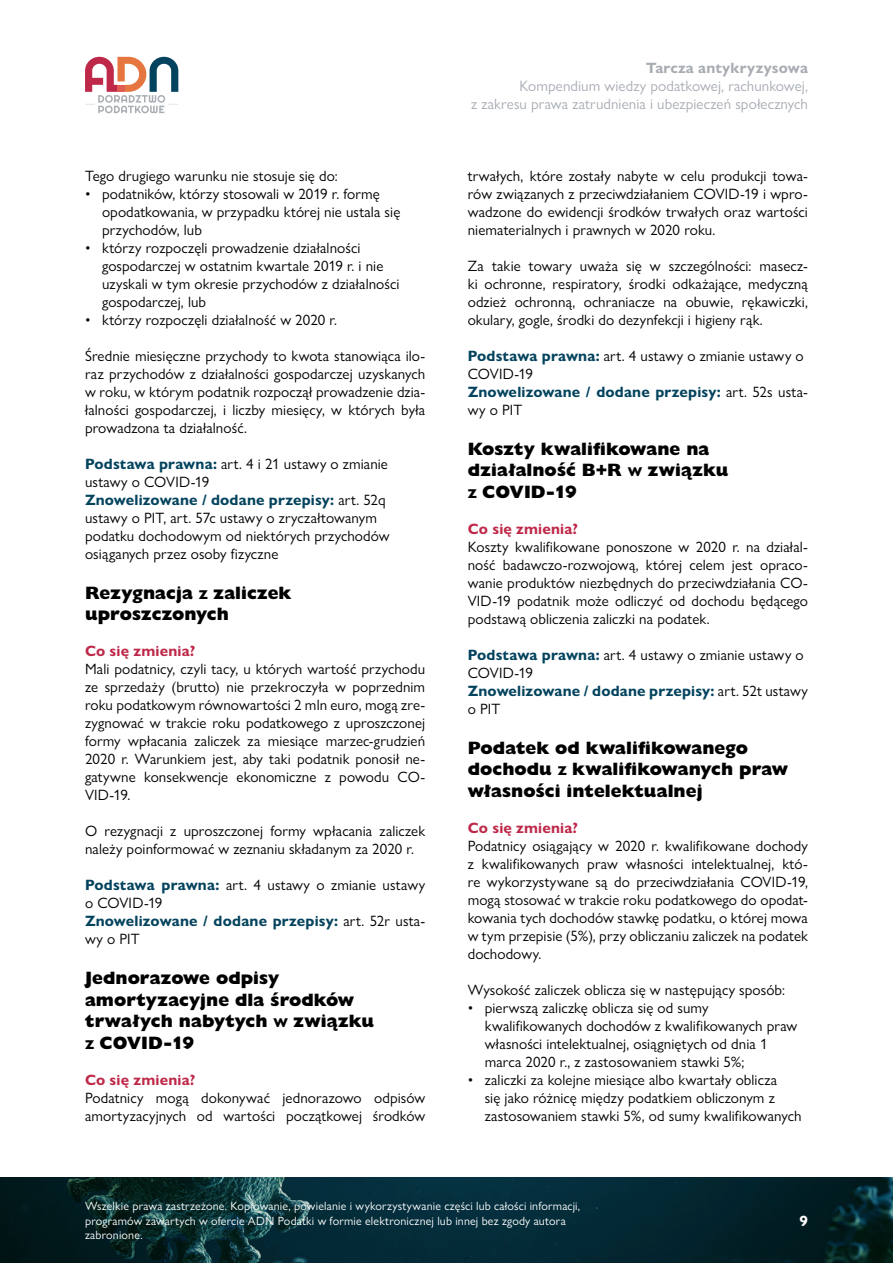
<style>
.page{position:relative;width:893px;height:1263px;background:#fff}
.page>*{position:absolute;margin:0;border:0;box-sizing:border-box;transform-origin:0 0}
.t1{font:800 18px/21.6px "Gill Sans Nova";color:#000}
.t2{font:15px/18px "Gill Sans Nova";letter-spacing:.005em;color:#000}
.t3{font:15px/18px "Gill Sans Nova";letter-spacing:.005em;color:#a8adb4;text-align:right}
.t4{font:700 15px "Gill Sans Nova";letter-spacing:.015em;color:#be2849}
.t5{font:700 15px "Gill Sans Nova";letter-spacing:.015em;color:#a8adb4}
.t6{font:700 15px "Gill Sans Nova";color:#fff}
.t7{font:12px/14.4px "Gill Sans Nova";letter-spacing:.015em;color:#fff}
.s1{font-weight:700;color:#03435d}
.s2{font-weight:700}
</style>
<div class="page">
<img style="left:0;top:1178px;width:893px;height:85px">
<svg style="left:85px;top:57px;width:93px;height:56px"></svg>
<p class="t2" style="left:85px;top:167px;width:254px">Tego drugiego warunku nie stosuje się do:</p>
<p class="t2" style="left:102px;top:185px;width:300px;text-indent:-17px">• podatników, którzy stosowali w 2019 r. formę opodatkowania, w przypadku której nie ustala się przychodów, lub</p>
<p class="t2" style="left:102px;top:239px;width:299px;text-indent:-17px">• którzy rozpoczęli prowadzenie działalności gospodarczej w ostatnim kwartale 2019 r. i nie uzyskali w tym okresie przychodów z działalności gospodarczej, lub</p>
<p class="t2" style="left:85px;top:311px;width:253px">• którzy rozpoczęli działalność w 2020 r.</p>
<p class="t2" style="left:85px;top:347px;width:342px;text-align:justify">Średnie miesięczne przychody to kwota stanowiąca ilo&shy;raz przychodów z działalności gospodarczej uzyskanych w roku, w którym podatnik rozpoczął prowadzenie dzia&shy;łalności gospodarczej, i liczby miesięcy, w których była prowadzona ta działalność.</p>
<p class="t2" style="left:85px;top:455px;width:306px"><span class="s1">Podstawa prawna:</span> art. 4 i 21 ustawy o zmianie ustawy o COVID-19<br><span class="s1">Znowelizowane / dodane przepisy:</span> art. 52q ustawy o PIT, art. 57c ustawy o zryczałtowanym podatku dochodowym od niektórych przychodów osiąganych przez osoby fizyczne</p>
<p class="t1" style="left:85px;top:582px;width:208px">Rezygnacja <span class="s2">z</span> zaliczek uproszczonych</p>
<p class="t4" style="left:85px;top:642px;width:112px">Co się zmienia?</p>
<p class="t2" style="left:85px;top:660px;width:342px;text-align:justify">Mali podatnicy, czyli tacy, u których wartość przychodu ze sprzedaży (brutto) nie przekroczyła w poprzednim roku podatkowym równowartości 2 mln euro, mogą zre&shy;zygnować w trakcie roku podatkowego z uproszczonej formy wpłacania zaliczek za miesiące marzec-grudzień 2020 r. Warunkiem jest, aby taki podatnik ponosił ne&shy;gatywne konsekwencje ekonomiczne z powodu CO-VID-19.</p>
<p class="t2" style="left:85px;top:822px;width:342px">O rezygnacji z uproszczonej formy wpłacania zaliczek należy poinformować w zeznaniu składanym za 2020 r.</p>
<p class="t2" style="left:85px;top:876px;width:342px"><span class="s1">Podstawa prawna:</span> art. 4 ustawy o zmianie ustawy o COVID-19<br><span class="s1">Znowelizowane / dodane przepisy:</span> art. 52r usta&shy;wy o PIT</p>
<p class="t1" style="left:85px;top:967px;width:291px">Jednorazowe odpisy amortyzacyjne dla środków trwałych nabytych <span class="s2">w</span> związku <span class="s2">z</span> COVID-19</p>
<p class="t4" style="left:85px;top:1070px;width:112px">Co się zmienia?</p>
<p class="t2" style="left:85px;top:1088px;width:342px">Podatnicy mogą dokonywać jednorazowo odpisów amortyzacyjnych od wartości początkowej środków</p>
<p class="t5" style="left:646px;top:58px;width:163px">Tarcza antykryzysowa</p>
<p class="t3" style="left:471px;top:76px;width:338px">Kompendium wiedzy podatkowej, rachunkowej,<br>z zakresu prawa zatrudnienia i ubezpieczeń społecznych</p>
<p class="t2" style="left:468px;top:167px;width:342px;text-align:justify">trwałych, które zostały nabyte w celu produkcji towa&shy;rów związanych z przeciwdziałaniem COVID-19 i wpro&shy;wadzone do ewidencji środków trwałych oraz wartości niematerialnych i prawnych w 2020 roku.</p>
<p class="t2" style="left:468px;top:257px;width:342px;text-align:justify">Za takie towary uważa się w szczególności: masecz&shy;ki ochronne, respiratory, środki odkażające, medyczną odzież ochronną, ochraniacze na obuwie, rękawiczki, okulary, gogle, środki do dezynfekcji i higieny rąk.</p>
<p class="t2" style="left:468px;top:347px;width:342px"><span class="s1">Podstawa prawna:</span> art. 4 ustawy o zmianie ustawy o<br>COVID-19<br><span class="s1">Znowelizowane / dodane przepisy:</span> art. 52s usta&shy;wy o PIT</p>
<p class="t1" style="left:468px;top:438px;width:262px">Koszty kwalifikowane na działalność B+R <span class="s2">w</span> związku <span class="s2">z</span> COVID-19</p>
<p class="t4" style="left:468px;top:519px;width:112px">Co się zmienia?</p>
<p class="t2" style="left:468px;top:538px;width:342px;text-align:justify">Koszty kwalifikowane ponoszone w 2020 r. na działal&shy;ność badawczo-rozwojową, której celem jest opraco&shy;wanie produktów niezbędnych do przeciwdziałania CO-VID-19 podatnik może odliczyć od dochodu będącego podstawą obliczenia zaliczki na podatek.</p>
<p class="t2" style="left:468px;top:646px;width:342px"><span class="s1">Podstawa prawna:</span> art. 4 ustawy o zmianie ustawy o<br>COVID-19<br><span class="s1">Znowelizowane / dodane przepisy:</span> art. 52t ustawy o PIT</p>
<p class="t1" style="left:468px;top:736px;width:322px">Podatek od kwalifikowanego dochodu <span class="s2">z</span> kwalifikowanych praw własności intelektualnej</p>
<p class="t4" style="left:468px;top:818px;width:112px">Co się zmienia?</p>
<p class="t2" style="left:468px;top:836px;width:342px;text-align:justify">Podatnicy osiągający w 2020 r. kwalifikowane dochody z kwalifikowanych praw własności intelektualnej, któ&shy;re wykorzystywane są do przeciwdziałania COVID-19, mogą stosować w trakcie roku podatkowego do opodat&shy;kowania tych dochodów stawkę podatku, o której mowa w tym przepisie (5%), przy obliczaniu zaliczek na podatek dochodowy.</p>
<p class="t2" style="left:468px;top:980px;width:319px">Wysokość zaliczek oblicza się w następujący sposób:</p>
<p class="t2" style="left:485px;top:998px;width:314px;text-indent:-17px">• pierwszą zaliczkę oblicza się od sumy kwalifikowanych dochodów z kwalifikowanych praw własności intelektualnej, osiągniętych od dnia 1 marca 2020 r., z zastosowaniem stawki 5%;</p>
<p class="t2" style="left:485px;top:1070px;width:318px;text-indent:-17px">• zaliczki za kolejne miesiące albo kwartały oblicza<br>się jako różnicę między podatkiem obliczonym z zastosowaniem stawki 5%, od sumy kwalifikowanych</p>
<p class="t7" style="left:85px;top:1199px;width:497px">Wszelkie prawa zastrzeżone. Kopiowanie, powielanie i wykorzystywanie części lub całości informacji, programów zawartych w ofercie ADN Podatki w formie elektronicznej lub innej bez zgody autora zabronione.</p>
<p class="t6" style="left:799px;top:1211px;width:10px">9</p>
</div>
